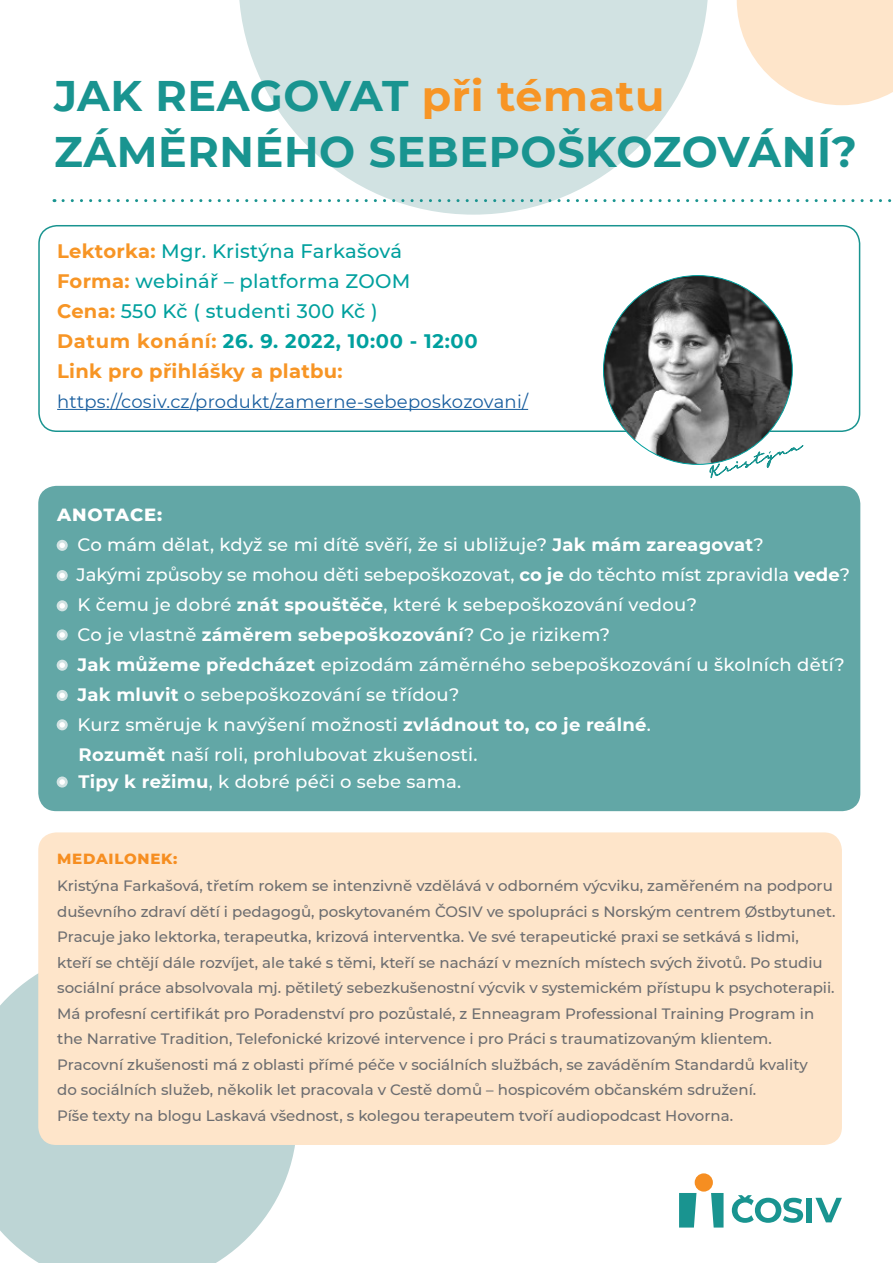
<style>
.page{position:relative;width:893px;height:1263px;background:#fff}
.page>*{position:absolute;margin:0;border:0;box-sizing:border-box;transform-origin:0 0}
.t1{font:700 42.75px "Montserrat";letter-spacing:.015em;color:#199490}
.t2{font:500 19.5px "Montserrat";letter-spacing:.015em;color:#00a09e}
.t3{font:700 19.5px "Montserrat";letter-spacing:.035em;color:#00a09e}
.t4{font:700 19.5px "Montserrat";letter-spacing:.015em;color:#f79525}
.t5{font:500 18px "Montserrat";letter-spacing:.015em;color:#fff}
.t6{font:18px "Montserrat";letter-spacing:.015em;color:#175d9e}
.t7{font:800 18px "Montserrat";letter-spacing:.045em;color:#fff}
.t8{font:500 15px/25.5px "Montserrat";color:#6c6d70}
.t9{font:800 15px "Montserrat";letter-spacing:.05em;color:#f68e21}
.s1{color:#f79525}
.s2{font-weight:700;color:#f79525}
.s3{font-weight:700}
</style>
<div class="page">
<svg style="left:0;top:973px;width:295px;height:290px;background:#c3d9d9"></svg>
<svg style="left:737px;top:0;width:156px;height:105px"></svg>
<svg style="left:239px;top:0;width:469px;height:215px;fill:#d1e2e2"></svg>
<div style="left:38px;top:832px;width:804px;height:313px;background:#fee5ca;border-radius:18px"></div>
<div style="left:38px;top:486px;width:822px;height:325px;background:#62a7a6;border-radius:18px"></div>
<svg style="left:732px;top:1195px;width:71px;height:28px"></svg>
<svg style="left:815px;top:1198px;width:27px;height:24px"></svg>
<div style="left:806px;top:1198px;width:6px;height:24px;background:#199490"></div>
<svg style="left:679px;top:1193px;width:17px;height:34px"></svg>
<svg style="left:711px;top:1193px;width:12px;height:34px"></svg>
<div style="left:695px;top:1173px;width:18px;height:18px;background:#f68e21;border-radius:50%"></div>
<svg style="left:63px;top:199px;width:829px;height:3px"></svg>
<div style="left:38px;top:225px;width:822px;height:207px;border:2px solid #199490;border-radius:18px"></div>
<hr style="left:57px;top:409px;width:471px;height:1px;background:#175d9e">
<div style="left:57px;top:540px;width:11px;height:11px;background:#d1e2e2;border-radius:50%"></div>
<div style="left:57px;top:570px;width:11px;height:11px;background:#d1e2e2;border-radius:50%"></div>
<div style="left:57px;top:600px;width:11px;height:11px;background:#d1e2e2;border-radius:50%"></div>
<div style="left:57px;top:629px;width:11px;height:11px;background:#d1e2e2;border-radius:50%"></div>
<div style="left:57px;top:660px;width:11px;height:11px;background:#d1e2e2;border-radius:50%"></div>
<div style="left:57px;top:690px;width:11px;height:11px;background:#d1e2e2;border-radius:50%"></div>
<div style="left:57px;top:719px;width:11px;height:11px;background:#d1e2e2;border-radius:50%"></div>
<div style="left:57px;top:776px;width:11px;height:11px;background:#d1e2e2;border-radius:50%"></div>
<svg style="left:59px;top:543px;width:6px;height:5px"></svg>
<svg style="left:59px;top:573px;width:6px;height:5px"></svg>
<svg style="left:59px;top:603px;width:6px;height:6px"></svg>
<svg style="left:59px;top:632px;width:6px;height:6px"></svg>
<svg style="left:59px;top:662px;width:6px;height:6px"></svg>
<svg style="left:59px;top:693px;width:6px;height:5px"></svg>
<svg style="left:59px;top:722px;width:6px;height:6px"></svg>
<svg style="left:59px;top:779px;width:6px;height:6px"></svg>
<img style="left:603px;top:276px;width:189px;height:188px;border-radius:94px">
<svg style="left:709px;top:445px;width:94px;height:33px"></svg>
<p class="t1" style="left:54px;top:65px;width:612px">JAK REAGOVAT <span class="s1">při tématu</span></p>
<p class="t1" style="left:54px;top:121px;width:804px">ZÁMĚRNÉHO SEBEPOŠKOZOVÁNÍ?</p>
<p class="t2" style="left:57px;top:237px;width:346px"><span class="s2">Lektorka:</span> Mgr. Kristýna Farkašová</p>
<p class="t2" style="left:57px;top:267px;width:355px"><span class="s2">Forma:</span> webinář – platforma ZOOM</p>
<p class="t2" style="left:57px;top:297px;width:322px"><span class="s2">Cena:</span> 550 Kč ( studenti 300 Kč )</p>
<p class="t3" style="left:57px;top:327px;width:422px"><span class="s1">Datum konání:</span> 26. 9. 2022, 10:00 - 12:00</p>
<p class="t4" style="left:57px;top:357px;width:287px">Link pro přihlášky a platbu:</p>
<p class="t6" style="left:57px;top:389px;width:472px">https://cosiv.cz/produkt/zamerne-sebeposkozovani/</p>
<p class="t7" style="left:57px;top:502px;width:107px">ANOTACE:</p>
<p class="t5" style="left:78px;top:532px;width:688px">Co mám dělat, když se mi dítě svěří, že si ubližuje? <span class="s3">Jak mám zareagovat</span>?</p>
<p class="t5" style="left:77px;top:562px;width:775px">Jakými způsoby se mohou děti sebepoškozovat, <span class="s3">co je</span> do těchto míst zpravidla <span class="s3">vede</span>?</p>
<p class="t5" style="left:78px;top:592px;width:621px">K čemu je dobré <span class="s3">znát spouštěče</span>, které k sebepoškozování vedou?</p>
<p class="t5" style="left:78px;top:622px;width:534px">Co je vlastně <span class="s3">záměrem sebepoškozování</span>? Co je rizikem?</p>
<p class="t5" style="left:78px;top:652px;width:768px"><span class="s3">Jak můžeme předcházet</span> epizodám záměrného sebepoškozování u školních dětí?</p>
<p class="t5" style="left:78px;top:682px;width:383px"><span class="s3">Jak mluvit</span> o sebepoškozování se třídou?</p>
<p class="t5" style="left:78px;top:712px;width:575px">Kurz směruje k navýšení možnosti <span class="s3">zvládnout to, co je reálné</span>.</p>
<p class="t5" style="left:79px;top:742px;width:401px"><span class="s3">Rozumět</span> naší roli, prohlubovat zkušenosti.</p>
<p class="t5" style="left:79px;top:769px;width:384px"><span class="s3">Tipy k režimu</span>, k dobré péči o sebe sama.</p>
<p class="t9" style="left:57px;top:848px;width:122px">MEDAILONEK:</p>
<p class="t8" style="left:57px;top:872px;width:780px">Kristýna Farkašová, třetím rokem se intenzivně vzdělává v odborném výcviku, zaměřeném na podporu duševního zdraví dětí i pedagogů, poskytovaném ČOSIV ve spolupráci s Norským centrem Østbytunet.<br>Pracuje jako lektorka, terapeutka, krizová interventka. Ve své terapeutické praxi se setkává s lidmi, kteří se chtějí dále rozvíjet, ale také s těmi, kteří se nachází v mezních místech svých životů. Po studiu sociální práce absolvovala mj. pětiletý sebezkušenostní výcvik v systemickém přístupu k psychoterapii.<br>Má profesní certifikát pro Poradenství pro pozůstalé, z Enneagram Professional Training Program in the Narrative Tradition, Telefonické krizové intervence i pro Práci s traumatizovaným klientem.</p>
<p class="t8" style="left:57px;top:1051px;width:752px">Pracovní zkušenosti má z oblasti přímé péče v sociálních službách, se zaváděním Standardů kvality</p>
<p class="t8" style="left:57px;top:1076px;width:701px">do sociálních služeb, několik let pracovala v Cestě domů – hospicovém občanském sdružení.</p>
<p class="t8" style="left:57px;top:1102px;width:677px">Píše texty na blogu Laskavá všednost, s kolegou terapeutem tvoří audiopodcast Hovorna.</p>
</div>
